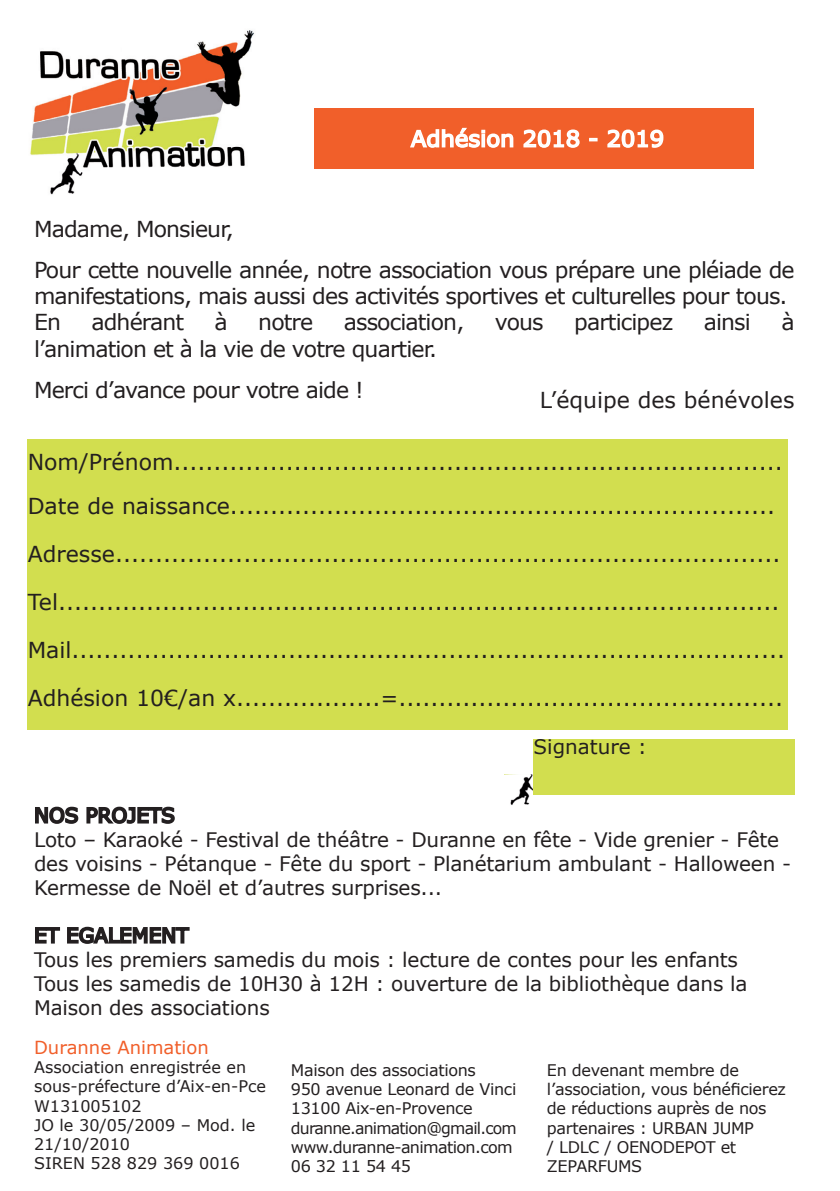
<style>
.page{position:relative;width:840px;height:1191px;background:#fff}
.page>*{position:absolute;margin:0;border:0;box-sizing:border-box;transform-origin:0 0}
.t1{font:22px/26.4px "MS Reference Sans Serif";letter-spacing:-.04em;color:#231f20}
.t2{font:22px/48px "MS Reference Sans Serif";color:#231f20}
.t3{font:22px "MS Reference Sans Serif";color:#fff}
.t4{font:20px/24px "MS Reference Sans Serif";letter-spacing:-.01em;color:#231f20}
.t5{font:18px "MS Reference Sans Serif";color:#f15f2a}
.t6{font:16px/19.2px "MS Reference Sans Serif";letter-spacing:-.02em;color:#231f20}
.t7{font:16px/19.2px "MS Reference Sans Serif";color:#231f20}
.t8{font:16px "MS Reference Sans Serif";letter-spacing:-.05em;color:#231f20}
.t9{font:16px "MS Reference Sans Serif";letter-spacing:-.04em;color:#231f20}
</style>
<div class="page">
<img style="left:30px;top:30px;width:224px;height:165px">
<img style="left:504px;top:774px;width:33px;height:31px">
<div style="left:533px;top:738px;width:261px;height:56px;background:#d2de4f"></div>
<div style="left:313px;top:108px;width:440px;height:61px;background:#f15f2a"></div>
<svg style="left:410px;top:127px;width:104px;height:21px"></svg>
<svg style="left:523px;top:129px;width:57px;height:19px"></svg>
<svg style="left:589px;top:138px;width:8px;height:3px"></svg>
<svg style="left:607px;top:129px;width:57px;height:19px"></svg>
<div style="left:28px;top:439px;width:759px;height:290px;background:#d2de4f"></div>
<svg style="left:35px;top:806px;width:140px;height:18px"></svg>
<svg style="left:35px;top:926px;width:155px;height:18px"></svg>
<p class="t3" style="left:410px;top:125px;width:255px">Adhésion 2018 - 2019</p>
<p class="t1" style="left:34px;top:215px;width:201px">Madame, Monsieur,</p>
<p class="t1" style="left:34px;top:255px;width:761px">Pour cette nouvelle année, notre association vous prépare une pléiade de manifestations, mais aussi des activités sportives et culturelles pour tous.</p>
<p class="t1" style="left:34px;top:308px;width:28px">En</p>
<p class="t1" style="left:91px;top:308px;width:94px">adhérant</p>
<p class="t1" style="left:214px;top:308px;width:15px">à</p>
<p class="t1" style="left:258px;top:308px;width:56px">notre</p>
<p class="t1" style="left:343px;top:308px;width:122px">association,</p>
<p class="t1" style="left:494px;top:308px;width:50px">vous</p>
<p class="t1" style="left:574px;top:308px;width:100px">participez</p>
<p class="t1" style="left:703px;top:308px;width:49px">ainsi</p>
<p class="t1" style="left:780px;top:308px;width:15px">à</p>
<p class="t1" style="left:34px;top:335px;width:404px">l’animation et à la vie de votre quartier.</p>
<p class="t1" style="left:34px;top:375px;width:331px">Merci d’avance pour votre aide !</p>
<p class="t2" style="left:539px;top:375px;width:256px">L’équipe des bénévoles</p>
<p class="t2" style="left:28px;top:437px;width:756px">Nom/Prénom............................................................................</p>
<p class="t2" style="left:28px;top:481px;width:753px">Date de naissance....................................................................<br>Adresse...................................................................................</p>
<p class="t1" style="left:28px;top:588px;width:753px">Tel..........................................................................................</p>
<p class="t1" style="left:28px;top:636px;width:758px">Mail.........................................................................................</p>
<p class="t2" style="left:28px;top:673px;width:756px">Adhésion 10€/an x..................=................................................</p>
<p class="t4" style="left:533px;top:734px;width:115px">Signature :</p>
<p class="t4" style="left:34px;top:826px;width:758px">Loto – Karaoké - Festival de théâtre - Duranne en fête - Vide grenier - Fête des voisins - Pétanque - Fête du sport - Planétarium ambulant - Halloween -<br>Kermesse de Noël et d’autres surprises...</p>
<p class="t4" style="left:34px;top:946px;width:705px">Tous les premiers samedis du mois : lecture de contes pour les enfants</p>
<p class="t4" style="left:34px;top:970px;width:714px">Tous les samedis de 10H30 à 12H : ouverture de la bibliothèque dans la<br>Maison des associations</p>
<p class="t5" style="left:34px;top:1035px;width:176px">Duranne Animation</p>
<p class="t7" style="left:34px;top:1057px;width:233px">Association enregistrée en sous-préfecture d’Aix-en-Pce<br>W131005102</p>
<p class="t7" style="left:34px;top:1114px;width:222px">JO le 30/05/2009 – Mod. le<br>21/10/2010</p>
<p class="t7" style="left:34px;top:1153px;width:207px">SIREN 528 829 369 0016</p>
<p class="t6" style="left:291px;top:1060px;width:186px">Maison des associations</p>
<p class="t6" style="left:291px;top:1079px;width:227px">950 avenue Leonard de Vinci</p>
<p class="t6" style="left:291px;top:1098px;width:183px">13100 Aix-en-Provence</p>
<p class="t8" style="left:291px;top:1117px;width:227px">duranne.animation@gmail.com</p>
<p class="t9" style="left:291px;top:1136px;width:223px">www.duranne-animation.com</p>
<p class="t6" style="left:291px;top:1156px;width:122px">06 32 11 54 45</p>
<p class="t6" style="left:546px;top:1060px;width:240px">En devenant membre de l’association, vous bénéficierez de réductions auprès de nos partenaires : URBAN JUMP<br>/ LDLC / OENODEPOT et<br>ZEPARFUMS</p>
</div>
